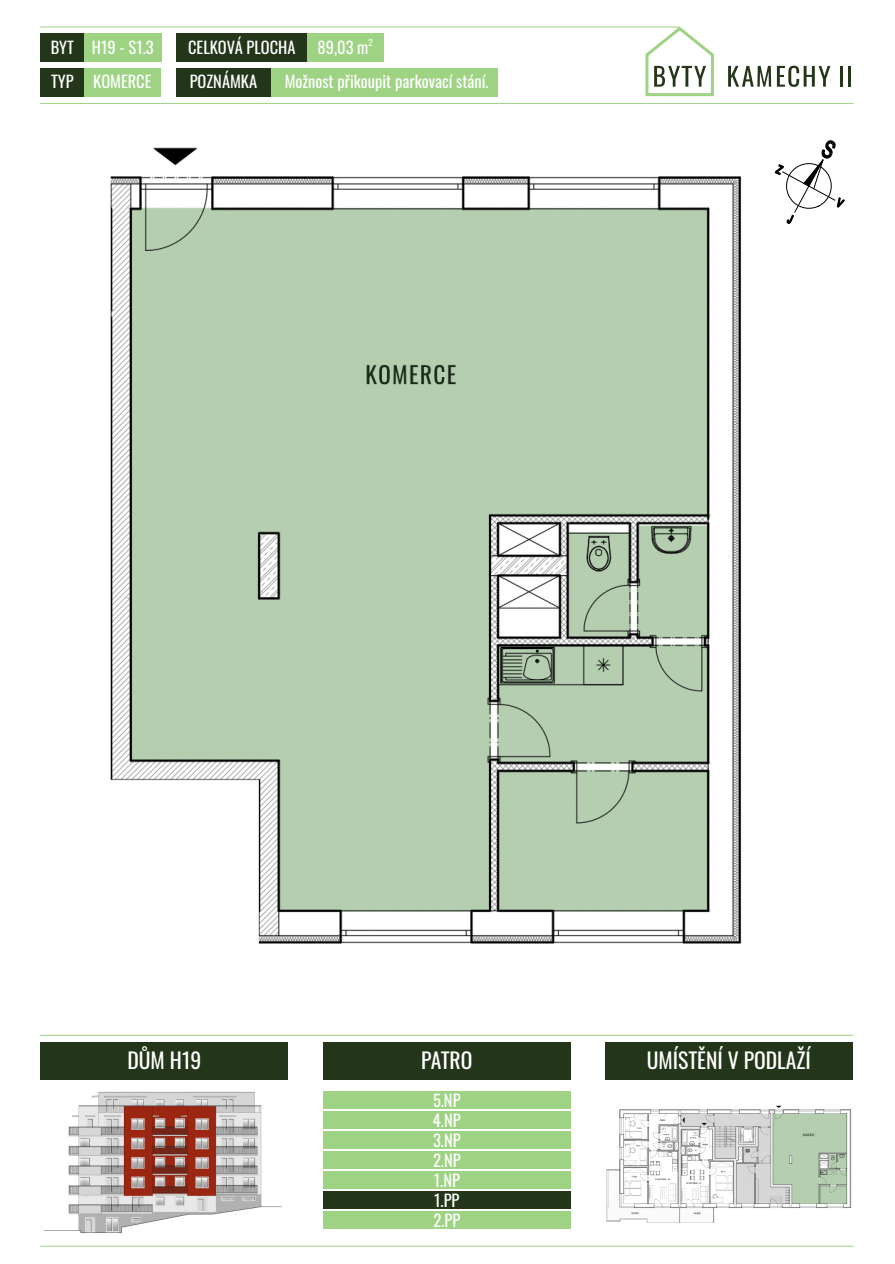
<style>
.page{position:relative;width:895px;height:1264px;background:#fff}
.page>*{position:absolute;margin:0;border:0;box-sizing:border-box;transform-origin:0 0}
.t1{font:21.6px "Oswald";color:#fff}
.t2{font:16.5px/20px "Oswald";color:#fff;text-align:justify}
.t3{font:9px "Oswald";color:#fff}
</style>
<div class="page">
<hr style="left:40px;top:103px;width:813px;height:1px;background:#9ed384">
<hr style="left:40px;top:1034px;width:813px;height:1px;background:#9ed384">
<hr style="left:40px;top:1245px;width:813px;height:1px;background:#9ed384">
<hr style="left:40px;top:27px;width:639px;height:1px;background:#9ed384">
<svg style="left:728px;top:66px;width:102px;height:21px"></svg>
<hr style="left:839px;top:66px;width:3px;height:21px;background:#233619">
<hr style="left:847px;top:66px;width:3px;height:21px;background:#233619">
<svg style="left:642px;top:26px;width:72px;height:71px"></svg>
<div style="left:84px;top:33px;width:77px;height:29px;background:#9ed384"></div>
<div style="left:306px;top:33px;width:77px;height:29px;background:#9ed384"></div>
<div style="left:84px;top:68px;width:76px;height:29px;background:#9ed384"></div>
<div style="left:40px;top:33px;width:44px;height:29px;background:#233619"></div>
<div style="left:40px;top:1042px;width:248px;height:38px;background:#233619"></div>
<div style="left:604px;top:1042px;width:248px;height:38px;background:#233619"></div>
<div style="left:176px;top:33px;width:130px;height:29px;background:#233619"></div>
<div style="left:40px;top:68px;width:44px;height:29px;background:#233619"></div>
<img style="left:43px;top:1091px;width:239px;height:142px">
<img style="left:606px;top:1105px;width:246px;height:116px">
<img style="left:110px;top:147px;width:632px;height:797px">
<div style="left:270px;top:68px;width:228px;height:29px;background:#9ed384"></div>
<div style="left:176px;top:68px;width:94px;height:29px;background:#233619"></div>
<svg style="left:774px;top:140px;width:71px;height:84px"></svg>
<div style="left:323px;top:1091px;width:247px;height:17px;background:#9ed384"></div>
<div style="left:323px;top:1111px;width:247px;height:17px;background:#9ed384"></div>
<div style="left:323px;top:1131px;width:247px;height:17px;background:#9ed384"></div>
<div style="left:323px;top:1151px;width:247px;height:17px;background:#9ed384"></div>
<div style="left:323px;top:1171px;width:247px;height:17px;background:#9ed384"></div>
<div style="left:323px;top:1191px;width:247px;height:17px;background:#233619"></div>
<div style="left:323px;top:1210px;width:247px;height:18px;background:#9ed384"></div>
<div style="left:323px;top:1042px;width:247px;height:38px;background:#233619"></div>
<p class="t2" style="left:188px;top:36px;width:109px">CELKOVÁ PLOCHA</p>
<p class="t2" style="left:92px;top:36px;width:64px">H19 - S1.3</p>
<p class="t2" style="left:317px;top:36px;width:52px">89,03 m</p>
<p class="t3" style="left:368px;top:35px;width:6px">2</p>
<p class="t2" style="left:93px;top:71px;width:60px">KOMERCE</p>
<p class="t2" style="left:51px;top:36px;width:25px">BYT</p>
<p class="t2" style="left:51px;top:71px;width:24px">TYP</p>
<p class="t2" style="left:190px;top:71px;width:69px">POZNÁMKA</p>
<p class="t2" style="left:284px;top:71px;width:205px">Možnost přikoupit parkovací stání.</p>
<h1 class="t1" style="left:127px;top:1043px;width:75px">DŮM H19</h1>
<h1 class="t1" style="left:646px;top:1043px;width:166px">UMÍSTĚNÍ V PODLAŽÍ</h1>
<h1 class="t1" style="left:421px;top:1043px;width:53px">PATRO</h1>
<p class="t2" style="left:433px;top:1089px;width:29px">5.NP 4.NP 3.NP 2.NP 1.NP 1.PP 2.PP</p>
</div>
